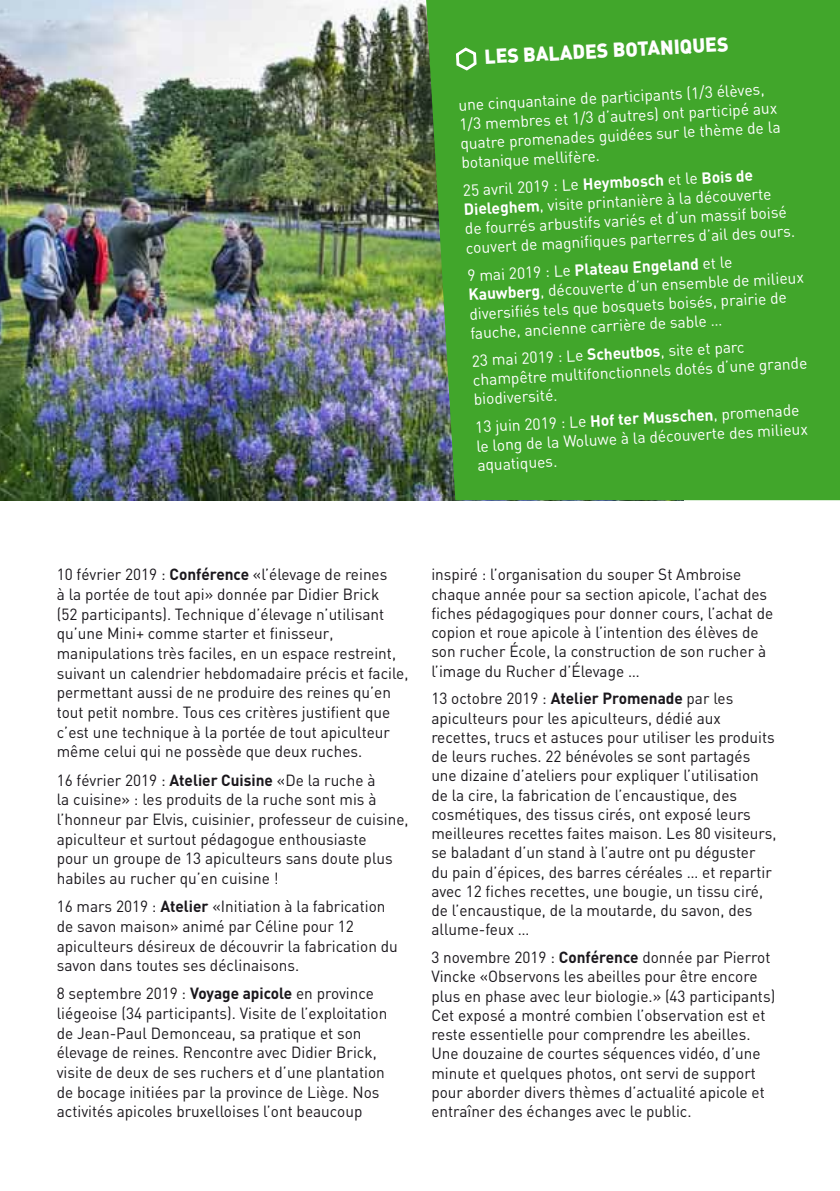
<style>
.page{position:relative;width:840px;height:1191px;background:#fff}
.page>*{position:absolute;margin:0;border:0;box-sizing:border-box;transform-origin:0 0}
.t1{font:900 20px "DIN";color:#fff}
.t2{font:16px/19.2px "DIN";color:#1a171c;scale:.96 1}
.t3{font:16px/19.2px "DIN";color:#fff}
.s1{font-weight:700}
</style>
<div class="page">
<img style="left:1px;top:0;width:425px;height:500px">
<div style="left:426px;top:0;width:413px;height:500px;background:#41a62b"></div>
<svg style="left:454px;top:46px;width:25px;height:26px"></svg>
<p class="t1" style="left:475px;top:44px;width:254px;rotate:-3deg">L es bal ades botaniques</p>
<p class="t3" style="left:457px;top:95px;width:322px;rotate:-3deg">une cinquantaine de participants (1/3 élèves, 1/3 membres et 1/3 d’autres) ont participé aux quatre promenades guidées sur le thème de la botanique mellifère.</p>
<p class="t3" style="left:462px;top:180px;width:331px;rotate:-3deg">25 avril 2019 : Le <span class="s1">Heymbosch</span> et le <span class="s1">Bois de Dieleghem</span>, visite printanière à la découverte<br>de fourrés arbustifs variés et d’un massif boisé couvert de magnifi ques parterres d’ail des ours.</p>
<p class="t3" style="left:466px;top:266px;width:337px;rotate:-3deg">9 mai 2019 : Le <span class="s1">Plateau Engeland</span> et le <span class="s1">Kauwberg</span>, découverte d’un ensemble de milieux diversifi és tels que bosquets boisés, prairie de fauche, ancienne carrière de sable …</p>
<p class="t3" style="left:471px;top:351px;width:336px;rotate:-3deg">23 mai 2019 : Le <span class="s1">Scheutbos</span>, site et parc champêtre multifonctionnels dotés d’une grande biodiversité.</p>
<p class="t3" style="left:474px;top:417px;width:333px;rotate:-3deg">13 juin 2019 : Le <span class="s1">Hof ter Musschen</span>, promenade le long de la Woluwe à la découverte des milieux aquatiques.</p>
<p class="t2" style="left:57px;top:564px;width:368px">10 février 2019 : <span class="s1">Conférence</span> «l’élevage de reines<br>à la portée de tout api» donnée par Didier Brick<br>(52 participants). Technique d’élevage n’utilisant qu’une Mini+ comme starter et finisseur, manipulations très faciles, en un espace restreint, suivant un calendrier hebdomadaire précis et facile, permettant aussi de ne produire des reines qu’en tout petit nombre. Tous ces critères justifient que c’est une technique à la portée de tout apiculteur même celui qui ne possède que deux ruches.</p>
<p class="t2" style="left:57px;top:769px;width:368px">16 février 2019 : <span class="s1">Atelier Cuisine</span> «De la ruche à<br>la cuisine» : les produits de la ruche sont mis à l’honneur par Elvis, cuisinier, professeur de cuisine, apiculteur et surtout pédagogue enthousiaste<br>pour un groupe de 13 apiculteurs sans doute plus habiles au rucher qu’en cuisine !</p>
<p class="t2" style="left:57px;top:896px;width:356px">16 mars 2019 : <span class="s1">Atelier</span> «Initiation à la fabrication de savon maison» animé par Céline pour 12 apiculteurs désireux de découvrir la fabrication du savon dans toutes ses déclinaisons.</p>
<p class="t2" style="left:57px;top:983px;width:345px">8 septembre 2019 : <span class="s1">Voyage apicole</span> en province liégeoise (34 participants). Visite de l’exploitation de Jean-Paul Demonceau, sa pratique et son élevage de reines. Rencontre avec Didier Brick, visite de deux de ses ruchers et d’une plantation de bocage initiées par la province de Liège. Nos activités apicoles bruxelloises l’ont beaucoup</p>
<p class="t2" style="left:431px;top:564px;width:357px">inspiré : l’organisation du souper St Ambroise chaque année pour sa section apicole, l’achat des fiches pédagogiques pour donner cours, l’achat de copion et roue apicole à l’intention des élèves de son rucher École, la construction de son rucher à l’image du Rucher d’Élevage …</p>
<p class="t2" style="left:431px;top:688px;width:361px">13 octobre 2019 : <span class="s1">Atelier Promenade</span> par les apiculteurs pour les apiculteurs, dédié aux recettes, trucs et astuces pour utiliser les produits de leurs ruches. 22 bénévoles se sont partagés une dizaine d’ateliers pour expliquer l’utilisation de la cire, la fabrication de l’encaustique, des cosmétiques, des tissus cirés, ont exposé leurs meilleures recettes faites maison. Les 80 visiteurs, se baladant d’un stand à l’autre ont pu déguster du pain d’épices, des barres céréales … et repartir avec 12 fiches recettes, une bougie, un tissu ciré, de l’encaustique, de la moutarde, du savon, des allume-feux …</p>
<p class="t2" style="left:431px;top:947px;width:359px">3 novembre 2019 : <span class="s1">Conférence</span> donnée par Pierrot Vincke «Observons les abeilles pour être encore plus en phase avec leur biologie.» (43 participants)<br>Cet exposé a montré combien l’observation est et reste essentielle pour comprendre les abeilles.<br>Une douzaine de courtes séquences vidéo, d’une minute et quelques photos, ont servi de support pour aborder divers thèmes d’actualité apicole et entraîner des échanges avec le public.</p>
</div>
